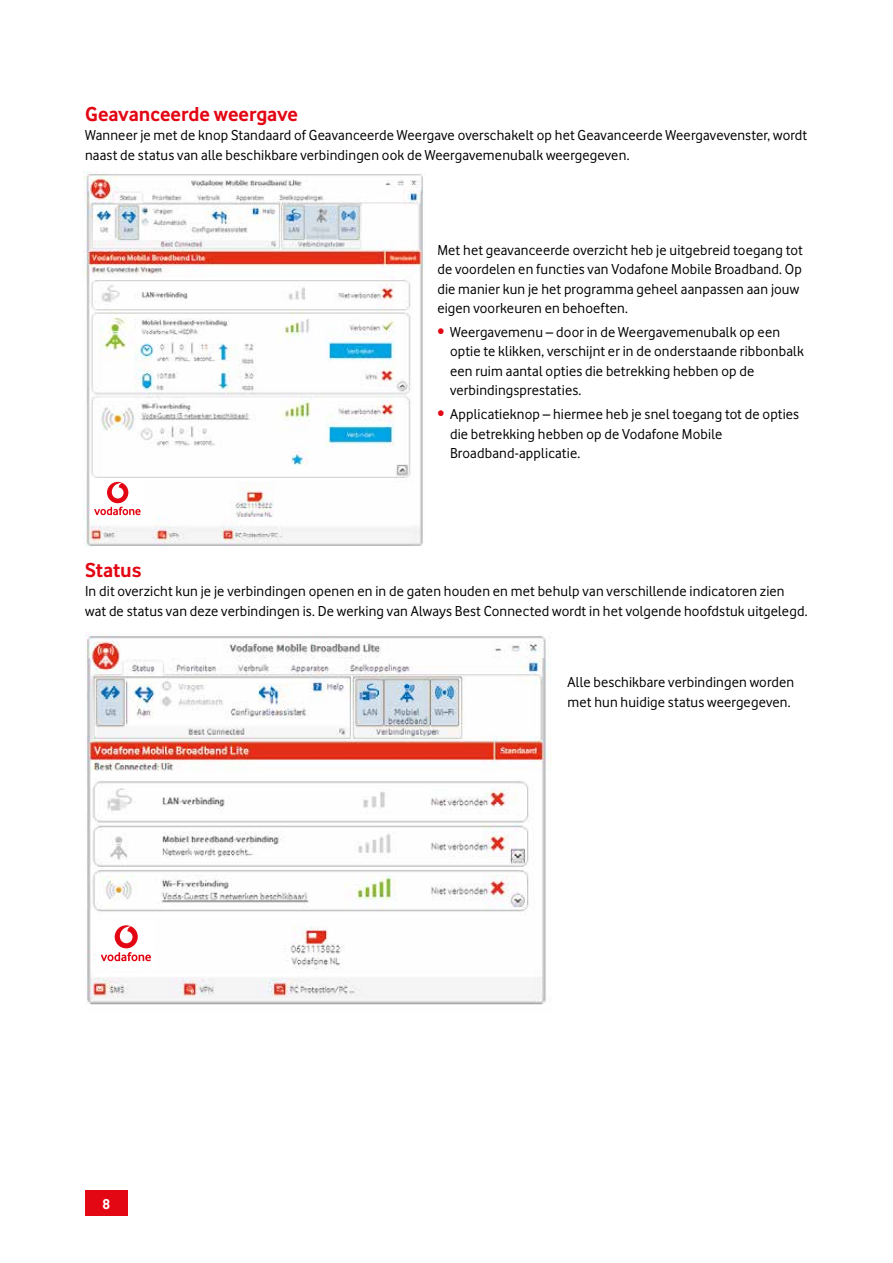
<style>
.page{position:relative;width:893px;height:1263px;background:#fff}
.page>*{position:absolute;margin:0;border:0;box-sizing:border-box;transform-origin:0 0}
.t1{font:500 21px "VF Bold";letter-spacing:-.005em;color:#e30613}
.t2{font:15px/19.5px "VF Regular";letter-spacing:.01em;color:#000}
.t3{font:500 15px "VF Bold";color:#fff}
.s1{color:#e30613}
</style>
<div class="page">
<div style="left:85px;top:1191px;width:43px;height:25px;background:#e30613"></div>
<img style="left:85px;top:632px;width:467px;height:373px">
<img style="left:84px;top:171px;width:341px;height:375px">
<div style="left:90px;top:478px;width:55px;height:41px;background:#fff"></div>
<div style="left:107px;top:482px;width:21px;height:21px;background:#e30613;border-radius:50%"></div>
<svg style="left:112px;top:483px;width:12px;height:15px"></svg>
<svg style="left:94px;top:507px;width:47px;height:8px"></svg>
<div style="left:96px;top:921px;width:59px;height:44px;background:#fff"></div>
<div style="left:115px;top:925px;width:23px;height:23px;background:#e30613;border-radius:50%"></div>
<svg style="left:120px;top:926px;width:13px;height:17px"></svg>
<svg style="left:101px;top:952px;width:50px;height:9px"></svg>
<h1 class="t1" style="left:85px;top:101px;width:214px">Geavanceerde weergave</h1>
<p class="t2" style="left:85px;top:125px;width:724px">Wanneer je met de knop Standaard of Geavanceerde Weergave overschakelt op het Geavanceerde Weergavevenster, wordt naast de status van alle beschikbare verbindingen ook de Weergavemenubalk weergegeven.</p>
<p class="t2" style="left:437px;top:240px;width:367px">Met het geavanceerde overzicht heb je uitgebreid toegang tot de voordelen en functies van Vodafone Mobile Broadband. Op die manier kun je het programma geheel aanpassen aan jouw eigen voorkeuren en behoeften.</p>
<p class="t2" style="left:450px;top:322px;width:355px;text-indent:-13px"><span class="s1">•</span> Weergavemenu – door in de Weergavemenubalk op een optie te klikken, verschijnt er in de onderstaande ribbonbalk een ruim aantal opties die betrekking hebben op de verbindingsprestaties.</p>
<p class="t2" style="left:450px;top:404px;width:351px;text-indent:-13px"><span class="s1">•</span> Applicatieknop – hiermee heb je snel toegang tot de opties die betrekking hebben op de Vodafone Mobile<br>Broadband-applicatie.</p>
<h1 class="t1" style="left:85px;top:558px;width:58px">Status</h1>
<p class="t2" style="left:85px;top:582px;width:724px">In dit overzicht kun je je verbindingen openen en in de gaten houden en met behulp van verschillende indicatoren zien wat de status van deze verbindingen is. De werking van Always Best Connected wordt in het volgende hoofdstuk uitgelegd.</p>
<p class="t3" style="left:102px;top:1195px;width:9px">8</p>
<p class="t2" style="left:567px;top:672px;width:228px">Alle beschikbare verbindingen worden met hun huidige status weergegeven.</p>
</div>
